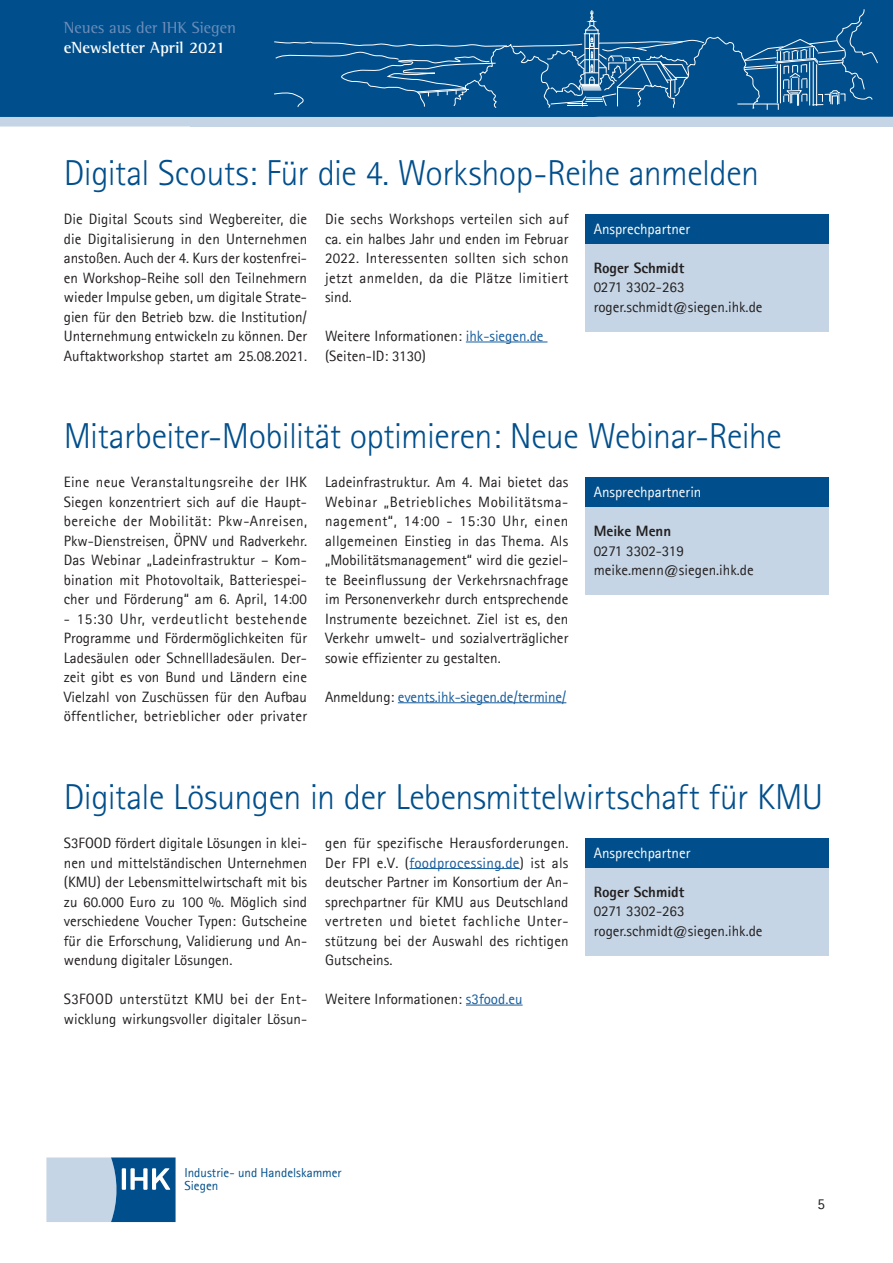
<style>
.page{position:relative;width:893px;height:1263px;background:#fff}
.page>*{position:absolute;margin:0;border:0;box-sizing:border-box;transform-origin:0 0}
.t1{font:225px "Rotis Semi Serif";color:#004f8c}
.H2_5{font:300 36px "Rotis Sans Serif";letter-spacing:-.015em;color:#004f8c}
.t2{font:16.5px "Rotis Semi Serif";color:#6f8ebb}
.t3{font:700 16.5px "Rotis Semi Serif";color:#fff}
.Fließtext{font:15px/19.5px "Agfa Rotis Sans Serif";color:#231f20;text-align:justify}
.Fließtext-2{font:15px "Agfa Rotis Sans Serif";color:#fff}
.Fließtext-3{font:15px "Agfa Rotis Sans Serif";letter-spacing:-.01em;color:#175d9e}
.Fließtext-4{font:700 15px "Agfa Rotis Sans Serif";color:#231f20}
.t4{font:13.05px/13.4px "Agfa Rotis Sans Serif";color:#004f8c}
.s1{color:#175d9e}
.s2{color:#231f20}
</style>
<div class="page">
<div style="left:0;top:117px;width:893px;height:10px;background:#c5d5e5"></div>
<div style="left:0;top:0;width:893px;height:117px;background:#004f8c"></div>
<svg style="left:46px;top:1157px;width:130px;height:65px;background:#79a1c2"></svg>
<svg style="left:274px;top:9px;width:604px;height:103px;background:#125b94"></svg>
<hr style="left:466px;top:342px;width:81px;height:1px;background:#175d9e">
<div style="left:585px;top:244px;width:244px;height:87px;background:#c5d5e5"></div>
<div style="left:585px;top:214px;width:244px;height:29px;background:#004f8c"></div>
<hr style="left:398px;top:702px;width:168px;height:1px;background:#175d9e">
<div style="left:585px;top:507px;width:244px;height:88px;background:#c5d5e5"></div>
<div style="left:585px;top:478px;width:244px;height:29px;background:#004f8c"></div>
<hr style="left:409px;top:868px;width:111px;height:1px;background:#175d9e">
<hr style="left:466px;top:1005px;width:57px;height:1px;background:#175d9e">
<div style="left:585px;top:868px;width:244px;height:87px;background:#c5d5e5"></div>
<div style="left:585px;top:838px;width:244px;height:30px;background:#004f8c"></div>
<p class="t2" style="left:64px;top:18px;width:174px">Neues aus der IHK Siegen</p>
<p class="t3" style="left:64px;top:37px;width:163px">eNewsletter April 2021</p>
<h1 class="t1" style="left:-8px;top:-22px;width:914px">Berufsbild</h1>
<p class="H2_5" style="left:64px;top:152px;width:697px">Digital Scouts: Für die 4. Workshop-Reihe anmelden</p>
<p class="Fließtext" style="left:64px;top:209px;width:245px">Die Digital Scouts sind Wegbereiter, die die Digitalisierung in den Unternehmen anstoßen. Auch der 4. Kurs der kostenfrei&shy;en Workshop-Reihe soll den Teilnehmern wieder Impulse geben, um digitale Strate&shy;gien für den Betrieb bzw. die Institution/ Unternehmung entwickeln zu können. Der Auftaktworkshop startet am 25.08.2021.</p>
<p class="Fließtext" style="left:325px;top:209px;width:245px">Die sechs Workshops verteilen sich auf ca. ein halbes Jahr und enden im Februar 2022. Interessenten sollten sich schon jetzt anmelden, da die Plätze limitiert sind.</p>
<p class="Fließtext-2" style="left:594px;top:220px;width:98px">Ansprechpartner</p>
<p class="Fließtext-4" style="left:594px;top:258px;width:92px">Roger Schmidt</p>
<p class="Fließtext" style="left:594px;top:277px;width:92px">0271 3302-263</p>
<p class="Fließtext" style="left:594px;top:297px;width:170px">roger.schmidt@siegen.ihk.de</p>
<p class="Fließtext" style="left:325px;top:326px;width:220px">Weitere Informationen: <span class="s1">ihk-siegen.de </span>(Seiten-ID: 3130)</p>
<p class="H2_5" style="left:64px;top:415px;width:719px">Mitarbeiter-Mobilität optimieren: Neue Webinar-Reihe</p>
<p class="Fließtext" style="left:64px;top:472px;width:245px">Eine neue Veranstaltungsreihe der IHK Siegen konzentriert sich auf die Haupt&shy;bereiche der Mobilität: Pkw-Anreisen, Pkw-Dienstreisen, ÖPNV und Radverkehr.<br>Das Webinar „Ladeinfrastruktur – Kom&shy;bination mit Photovoltaik, Batteriespei&shy;cher und Förderung“ am 6. April, 14:00</p>
<p class="Fließtext" style="left:64px;top:609px;width:245px">- 15:30 Uhr, verdeutlicht bestehende Programme und Fördermöglichkeiten für Ladesäulen oder Schnellladesäulen. Der&shy;zeit gibt es von Bund und Ländern eine Vielzahl von Zuschüssen für den Aufbau öffentlicher, betrieblicher oder privater</p>
<p class="Fließtext" style="left:325px;top:472px;width:245px">Ladeinfrastruktur. Am 4. Mai bietet das Webinar „Betriebliches Mobilitätsma&shy;nagement“, 14:00 - 15:30 Uhr, einen allgemeinen Einstieg in das Thema. Als „Mobilitätsmanagement“ wird die geziel&shy;te Beeinflussung der Verkehrsnachfrage im Personenverkehr durch entsprechende Instrumente bezeichnet. Ziel ist es, den Verkehr umwelt- und sozialverträglicher sowie effizienter zu gestalten.</p>
<p class="Fließtext-3" style="left:325px;top:688px;width:243px"><span class="s2">Anmeldung:</span> events.ihk-siegen.de/termine/</p>
<p class="Fließtext-2" style="left:594px;top:483px;width:109px">Ansprechpartnerin</p>
<p class="Fließtext-4" style="left:594px;top:521px;width:79px">Meike Menn</p>
<p class="Fließtext" style="left:594px;top:541px;width:92px">0271 3302-319</p>
<p class="Fließtext" style="left:594px;top:560px;width:161px">meike.menn@siegen.ihk.de</p>
<p class="H2_5" style="left:64px;top:776px;width:761px">Digitale Lösungen in der Lebensmittelwirtschaft für KMU</p>
<p class="Fließtext" style="left:64px;top:833px;width:245px">S3FOOD fördert digitale Lösungen in klei&shy;nen und mittelständischen Unternehmen (KMU) der Lebensmittelwirtschaft mit bis zu 60.000 Euro zu 100 %. Möglich sind verschiedene Voucher Typen: Gutscheine für die Erforschung, Validierung und An&shy;wendung digitaler Lösungen.</p>
<p class="Fließtext" style="left:64px;top:989px;width:245px">S3FOOD unterstützt KMU bei der Ent&shy;wicklung wirkungsvoller digitaler Lösun-</p>
<p class="Fließtext" style="left:325px;top:833px;width:245px">gen für spezifische Herausforderungen.<br>Der FPI e.V. (<span class="s1">foodprocessing.de</span>) ist als deutscher Partner im Konsortium der An&shy;sprechpartner für KMU aus Deutschland vertreten und bietet fachliche Unter&shy;stützung bei der Auswahl des richtigen Gutscheins.</p>
<p class="Fließtext" style="left:325px;top:989px;width:199px">Weitere Informationen: <span class="s1">s3food.eu</span></p>
<p class="Fließtext-2" style="left:594px;top:844px;width:98px">Ansprechpartner</p>
<p class="Fließtext-4" style="left:594px;top:882px;width:92px">Roger Schmidt</p>
<p class="Fließtext" style="left:594px;top:901px;width:92px">0271 3302-263</p>
<p class="Fließtext" style="left:594px;top:921px;width:170px">roger.schmidt@siegen.ihk.de</p>
<p class="t4" style="left:184px;top:1165px;width:159px">Industrie- und Handelskammer<br>Siegen</p>
<p class="Fließtext" style="left:817px;top:1194px;width:9px">5</p>
</div>
